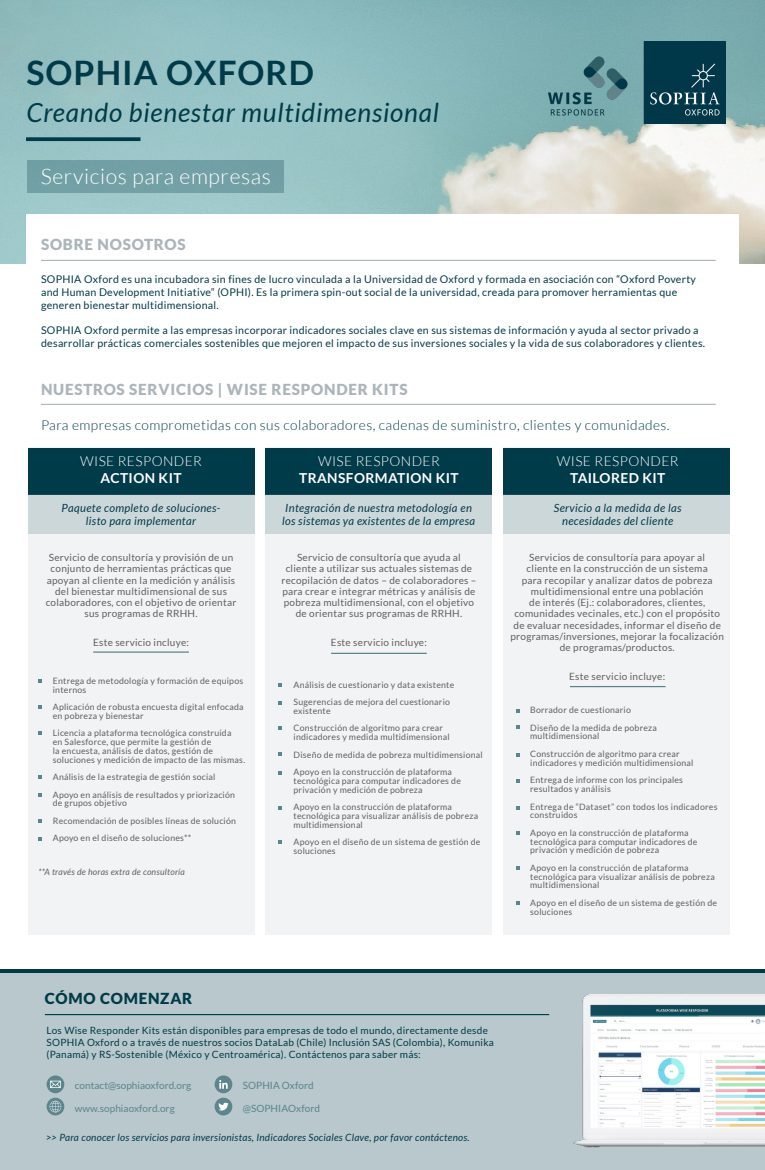
<style>
.page{position:relative;width:765px;height:1170px;background:#fff}
.page>*{position:absolute;margin:0;border:0;box-sizing:border-box;transform-origin:0 0}
.t1{font:700 33.75px "Lato";letter-spacing:.03em;color:#003b49}
.t2{font:italic 26.25px "Lato";letter-spacing:.03em;color:#003b49}
.t3{font:300 21.25px "Lato";letter-spacing:.03em;color:#fff}
.t4{font:900 15.12px "Lato";letter-spacing:.05em;color:#abb5ba}
.t5{font:900 15.12px "Lato";letter-spacing:.05em;color:#003b49}
.t6{font:300 13.75px "Lato";letter-spacing:.03em;color:#003b49}
.t7{font:300 13.75px "Lato";letter-spacing:.03em;color:#fff}
.t8{font:700 13.75px "Lato";letter-spacing:.03em;color:#fff}
.t9{font:italic 11.25px/13.5px "Lato";letter-spacing:.03em;color:#003b49;text-align:center}
.t10{font:10.62px/12.8px "Lato";letter-spacing:.025em;color:#003b49}
.t11{font:10px/11.2px "Lato";letter-spacing:.025em;color:#606060;text-align:center}
.t12{font:10px/12px "Lato";letter-spacing:.025em;color:#003b49}
.t13{font:italic 10px "Lato";letter-spacing:.025em;color:#003b49}
.t14{font:10px "Lato";letter-spacing:.005em;color:#57858c}
.t15{font:10px "Lato";letter-spacing:.005em;color:#5b858c}
.t16{font:8.75px/8.8px "Lato";letter-spacing:.025em;color:#606060}
.t17{font:italic 8.75px "Lato";letter-spacing:.025em;color:#606060}
</style>
<div class="page">
<img style="left:0;top:0;width:765px;height:263px">
<img style="left:549px;top:42px;width:177px;height:81px">
<div style="left:0;top:973px;width:765px;height:196px;background:#b8c8cc"></div>
<svg style="left:47px;top:1097px;width:17px;height:18px"></svg>
<svg style="left:50px;top:1100px;width:11px;height:12px"></svg>
<div style="left:47px;top:1075px;width:17px;height:18px;background:#5c858c;border-radius:50%"></div>
<svg style="left:50px;top:1080px;width:11px;height:7px"></svg>
<div style="left:215px;top:1075px;width:17px;height:18px;background:#5c858c;border-radius:50%"></div>
<svg style="left:219px;top:1080px;width:9px;height:8px"></svg>
<div style="left:215px;top:1097px;width:17px;height:18px;background:#5c858c;border-radius:50%"></div>
<svg style="left:218px;top:1102px;width:11px;height:8px"></svg>
<div style="left:27px;top:160px;width:256px;height:32px;background:#72a0a5"></div>
<div style="left:28px;top:447px;width:226px;height:488px;background:#f2f3f4"></div>
<div style="left:504px;top:447px;width:226px;height:488px;background:#f2f3f4"></div>
<div style="left:27px;top:214px;width:712px;height:156px;background:#fff"></div>
<hr style="left:41px;top:404px;width:675px;height:1px;background:#abb5ba">
<svg style="left:26px;top:137px;width:114px;height:4px"></svg>
<hr style="left:41px;top:260px;width:675px;height:1px;background:#abb5ba">
<div style="left:28px;top:448px;width:226px;height:46px;background:#003b49"></div>
<div style="left:504px;top:448px;width:226px;height:46px;background:#003b49"></div>
<div style="left:28px;top:494px;width:226px;height:40px;background:#ccd7da"></div>
<div style="left:504px;top:494px;width:226px;height:40px;background:#ccd7da"></div>
<svg style="left:38px;top:705px;width:4px;height:3px"></svg>
<svg style="left:38px;top:731px;width:4px;height:4px"></svg>
<svg style="left:38px;top:679px;width:4px;height:4px"></svg>
<svg style="left:38px;top:775px;width:4px;height:4px"></svg>
<svg style="left:38px;top:793px;width:4px;height:3px"></svg>
<svg style="left:38px;top:819px;width:4px;height:3px"></svg>
<svg style="left:38px;top:837px;width:4px;height:3px"></svg>
<hr style="left:570px;top:686px;width:96px;height:1px;background:#5b858c">
<svg style="left:516px;top:725px;width:4px;height:4px"></svg>
<svg style="left:516px;top:753px;width:4px;height:3px"></svg>
<svg style="left:516px;top:709px;width:4px;height:3px"></svg>
<svg style="left:516px;top:779px;width:4px;height:3px"></svg>
<svg style="left:516px;top:806px;width:4px;height:3px"></svg>
<svg style="left:516px;top:831px;width:4px;height:3px"></svg>
<svg style="left:516px;top:866px;width:4px;height:3px"></svg>
<div style="left:266px;top:447px;width:226px;height:488px;background:#f2f3f4"></div>
<div style="left:266px;top:448px;width:226px;height:46px;background:#003b49"></div>
<div style="left:266px;top:494px;width:226px;height:40px;background:#ccd7da"></div>
<hr style="left:331px;top:652px;width:96px;height:2px;background:#5b858c">
<svg style="left:279px;top:752px;width:3px;height:4px"></svg>
<svg style="left:516px;top:901px;width:4px;height:3px"></svg>
<hr style="left:0;top:969px;width:765px;height:4px;background:#003b49">
<img style="left:573px;top:994px;width:192px;height:154px">
<hr style="left:45px;top:1013px;width:504px;height:2px;background:#003b49">
<hr style="left:93px;top:651px;width:96px;height:1px;background:#5b858c">
<h1 class="t1" style="left:26px;top:52px;width:289px">SOPHIA OXFORD</h1>
<h2 class="t2" style="left:26px;top:96px;width:414px">Creando bienestar multidimensional</h2>
<h3 class="t3" style="left:41px;top:163px;width:232px">Servicios para empresas</h3>
<h3 class="t4" style="left:41px;top:235px;width:146px">SOBRE NOSOTROS</h3>
<p class="t10" style="left:41px;top:273px;width:656px">SOPHIA Oxford es una incubadora sin fines de lucro vinculada a la Universidad de Oxford y formada en asociación con “Oxford Poverty and Human Development Initiative” (OPHI). Es la primera spin-out social de la universidad, creada para promover herramientas que generen bienestar multidimensional.</p>
<p class="t10" style="left:41px;top:324px;width:666px">SOPHIA Oxford permite a las empresas incorporar indicadores sociales clave en sus sistemas de información y ayuda al sector privado a desarrollar prácticas comerciales sostenibles que mejoren el impacto de sus inversiones sociales y la vida de sus colaboradores y clientes.</p>
<h3 class="t4" style="left:41px;top:380px;width:368px">NUESTROS SERVICIOS | WISE RESPONDER KITS</h3>
<h3 class="t6" style="left:41px;top:416px;width:630px">Para empresas comprometidas con sus colaboradores, cadenas de suministro, clientes y comunidades.</h3>
<h3 class="t7" style="left:80px;top:452px;width:123px">WISE RESPONDER</h3>
<h3 class="t8" style="left:101px;top:469px;width:83px">ACTION KIT</h3>
<h3 class="t7" style="left:318px;top:452px;width:123px">WISE RESPONDER</h3>
<h3 class="t8" style="left:299px;top:469px;width:161px">TRANSFORMATION KIT</h3>
<h3 class="t7" style="left:557px;top:452px;width:123px">WISE RESPONDER</h3>
<h3 class="t8" style="left:570px;top:469px;width:97px">TAILORED KIT</h3>
<p class="t9" style="left:62px;top:501px;width:160px">Paquete completo de soluciones&shy;listo para implementar</p>
<p class="t11" style="left:46px;top:551px;width:192px">Servicio de consultoría y provisión de un conjunto de herramientas prácticas que apoyan al cliente en la medición y análisis del bienestar multidimensional de sus colaboradores, con el objetivo de orientar sus programas de RRHH.</p>
<p class="t11" style="left:93px;top:636px;width:97px">Este servicio incluye:</p>
<p class="t16" style="left:53px;top:676px;width:192px">Entrega de metodología y formación de equipos internos</p>
<p class="t16" style="left:53px;top:702px;width:192px">Aplicación de robusta encuesta digital enfocada en pobreza y bienestar</p>
<p class="t16" style="left:53px;top:728px;width:194px">Licencia a plataforma tecnológica construida<br>en Salesforce, que permite la gestión de<br>la encuesta, análisis de datos, gestión de soluciones y medición de impacto de las mismas.</p>
<p class="t16" style="left:53px;top:768px;width:184px;line-height:17.5px">Análisis de la estrategia de gestión social<br>Apoyo en análisis de resultados y priorización</p>
<p class="t16" style="left:53px;top:794px;width:185px;line-height:17.5px">de grupos objetivo<br>Recomendación de posibles líneas de solución<br>Apoyo en el diseño de soluciones**</p>
<p class="t17" style="left:38px;top:865px;width:148px">**A través de horas extra de consultoría</p>
<h3 class="t5" style="left:45px;top:989px;width:149px">CÓMO COMENZAR</h3>
<p class="t9" style="left:282px;top:501px;width:195px;text-align:left">Integración de nuestra metodología en los sistemas ya existentes de la empresa</p>
<p class="t9" style="left:554px;top:501px;width:129px">Servicio a la medida de las necesidades del cliente</p>
<p class="t11" style="left:281px;top:551px;width:197px">Servicio de consultoría que ayuda al cliente a utilizar sus actuales sistemas de recopilación de datos – de colaboradores – para crear e integrar métricas y análisis de pobreza multidimensional, con el objetivo de orientar sus programas de RRHH.</p>
<p class="t11" style="left:331px;top:636px;width:97px">Este servicio incluye:</p>
<p class="t16" style="left:294px;top:675px;width:162px;line-height:17.5px">Análisis de cuestionario y data existente<br>Sugerencias de mejora del cuestionario</p>
<p class="t16" style="left:294px;top:701px;width:151px;line-height:17.5px">existente<br>Construcción de algoritmo para crear</p>
<p class="t16" style="left:294px;top:727px;width:191px;line-height:17.5px">indicadores y medida multidimensional<br>Diseño de medida de pobreza multidimensional<br>Apoyo en la construcción de plataforma</p>
<p class="t16" style="left:294px;top:776px;width:169px">tecnológica para computar indicadores de privación y medición de pobreza</p>
<p class="t16" style="left:294px;top:802px;width:186px">Apoyo en la construcción de plataforma tecnológica para visualizar análisis de pobreza multidimensional</p>
<p class="t16" style="left:294px;top:837px;width:188px">Apoyo en el diseño de un sistema de gestión de soluciones</p>
<p class="t11" style="left:511px;top:551px;width:215px">Servicios de consultoría para apoyar al<br>cliente en la construcción de un sistema<br>para recopilar y analizar datos de pobreza multidimensional entre una población<br>de interés (Ej.: colaboradores, clientes, comunidades vecinales, etc.) con el propósito de evaluar necesidades, informar el diseño de programas/inversiones, mejorar la focalización de programas/productos.</p>
<p class="t11" style="left:569px;top:670px;width:97px">Este servicio incluye:</p>
<p class="t16" style="left:530px;top:701px;width:128px;line-height:17.5px">Borrador de cuestionario<br>Diseño de la medida de pobreza</p>
<p class="t16" style="left:530px;top:727px;width:151px;line-height:17.5px">multidimensional<br>Construcción de algoritmo para crear</p>
<p class="t16" style="left:530px;top:753px;width:165px;line-height:17.5px">indicadores y medición multidimensional<br>Entrega de informe con los principales</p>
<p class="t16" style="left:530px;top:779px;width:189px;line-height:17.5px">resultados y análisis<br>Entrega de “Dataset” con todos los indicadores</p>
<p class="t16" style="left:530px;top:806px;width:160px;line-height:17.5px">construidos<br>Apoyo en la construcción de plataforma</p>
<p class="t16" style="left:530px;top:836px;width:169px">tecnológica para computar indicadores de privación y medición de pobreza</p>
<p class="t16" style="left:530px;top:863px;width:186px">Apoyo en la construcción de plataforma tecnológica para visualizar análisis de pobreza multidimensional</p>
<p class="t16" style="left:530px;top:898px;width:188px">Apoyo en el diseño de un sistema de gestión de soluciones</p>
<p class="t12" style="left:47px;top:1024px;width:449px">Los Wise Responder Kits están disponibles para empresas de todo el mundo, directamente desde<br>SOPHIA Oxford o a través de nuestros socios DataLab (Chile) Inclusión SAS (Colombia), Komunika (Panamá) y RS-Sostenible (México y Centroamérica). Contáctenos para saber más:</p>
<p class="t14" style="left:75px;top:1079px;width:118px">contact@sophiaoxford.org</p>
<p class="t14" style="left:243px;top:1079px;width:72px">SOPHIA Oxford</p>
<p class="t14" style="left:243px;top:1101px;width:79px">@SOPHIAOxford</p>
<p class="t15" style="left:75px;top:1101px;width:102px">www.sophiaoxford.org</p>
<p class="t13" style="left:46px;top:1131px;width:425px">&gt;&gt; Para conocer los servicios para inversionistas, Indicadores Sociales Clave, por favor contáctenos.</p>
</div>
